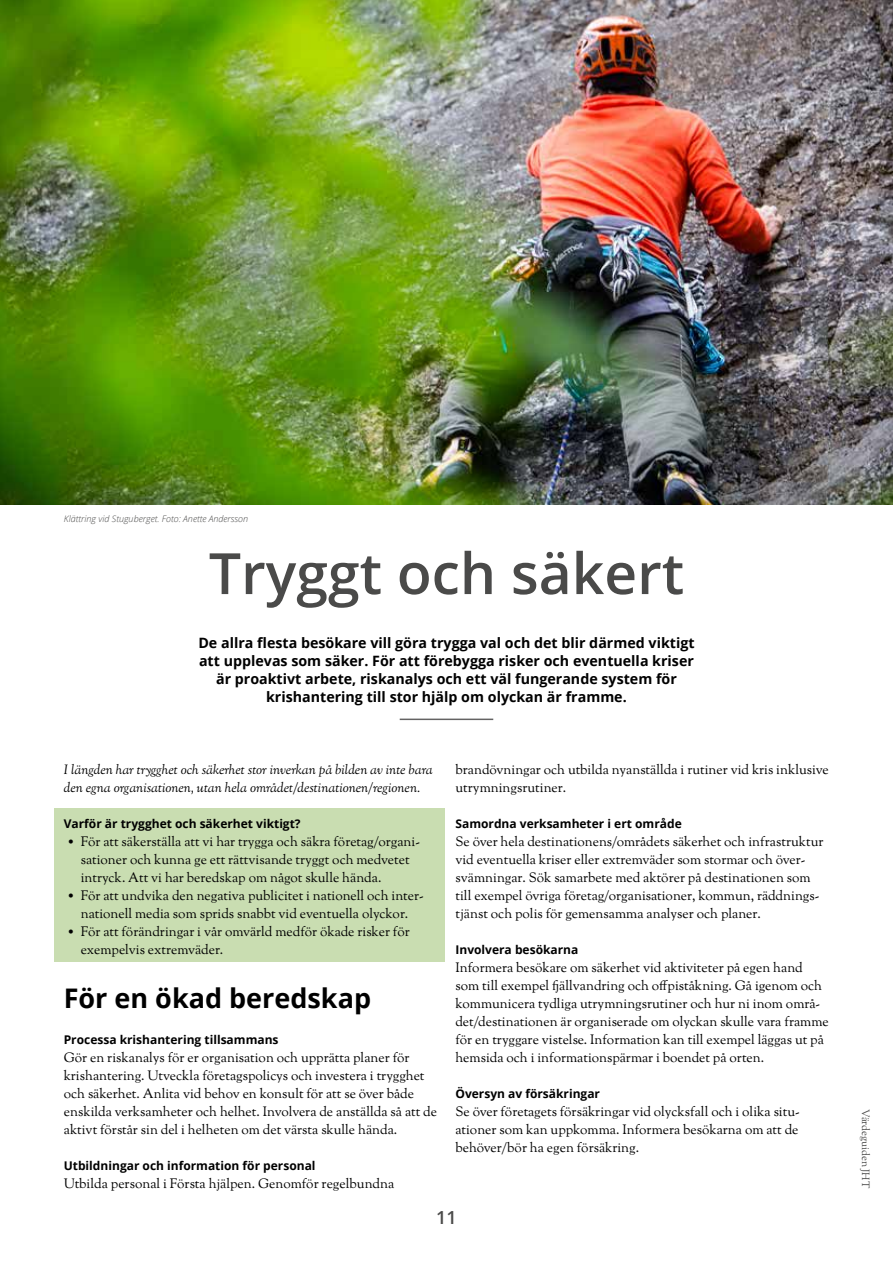
<style>
.page{position:relative;width:893px;height:1263px;background:#fff}
.page>*{position:absolute;margin:0;border:0;box-sizing:border-box;transform-origin:0 0}
.t1{font:600 57px "Open Sans";color:#4a4a49}
.t2{font:700 27px "Open Sans";color:#000}
.t3{font:600 18px "Open Sans";color:#4a4a49}
.t4{font:700 14.25px/18px "Open Sans";color:#000;text-align:center}
.t5{font:13.5px/18px "OFL Goudy St M";color:#000}
.t6{font:italic 13.5px/18px "OFL Goudy St M";color:#000}
.t7{font:700 12px "Open Sans";color:#000}
.t8{font:10.5px "OFL Goudy St M";color:#4a4a49}
.t9{font:italic 300 9px "Open Sans";color:#4a4a49}
</style>
<div class="page">
<div style="left:55px;top:809px;width:390px;height:153px;background:#c9ddb1"></div>
<hr style="left:400px;top:719px;width:93px;height:1px;background:#646363">
<img style="left:0;top:0;width:893px;height:504px">
<p class="t9" style="left:64px;top:513px;width:186px">Klättring vid Stuguberget. Foto: Anette Andersson</p>
<h1 class="t1" style="left:209px;top:534px;width:477px">Tryggt och säkert</h1>
<p class="t4" style="left:198px;top:633px;width:498px">De allra flesta besökare vill göra trygga val och det blir därmed viktigt att upplevas som säker. För att förebygga risker och eventuella kriser är proaktivt arbete, riskanalys och ett väl fungerande system för krishantering till stor hjälp om olyckan är framme.</p>
<p class="t6" style="left:64px;top:762px;width:371px">I längden har trygghet och säkerhet stor inverkan på bilden av inte bara den egna organisationen, utan hela området/destinationen/regionen.</p>
<p class="t7" style="left:64px;top:815px;width:238px">Varför är trygghet och säkerhet viktigt?</p>
<p class="t5" style="left:81px;top:833px;width:341px;text-indent:-13px">• För att säkerställa att vi har trygga och säkra företag/organi&shy;sationer och kunna ge ett rättvisande tryggt och medvetet intryck. Att vi har beredskap om något skulle hända.</p>
<p class="t5" style="left:68px;top:887px;width:357px;text-align:center">• För att undvika den negativa publicitet i nationell och inter&shy;nationell media som sprids snabbt vid eventuella olyckor.</p>
<p class="t5" style="left:81px;top:923px;width:330px;text-indent:-13px">• För att förändringar i vår omvärld medför ökade risker för exempelvis extremväder.</p>
<h2 class="t2" style="left:64px;top:979px;width:309px">För en ökad beredskap</h2>
<p class="t7" style="left:64px;top:1031px;width:216px">Processa krishantering tillsammans</p>
<p class="t5" style="left:64px;top:1049px;width:375px">Gör en riskanalys för er organisation och upprätta planer för krishantering. Utveckla företagspolicys och investera i trygghet och säkerhet. Anlita vid behov en konsult för att se över både enskilda verksamheter och helhet. Involvera de anställda så att de aktivt förstår sin del i helheten om det värsta skulle hända.</p>
<p class="t7" style="left:64px;top:1157px;width:253px">Utbildningar och information för personal</p>
<p class="t5" style="left:64px;top:1175px;width:332px">Utbilda personal i Första hjälpen. Genomför regelbundna</p>
<p class="t5" style="left:455px;top:761px;width:375px">brandövningar och utbilda nyanställda i rutiner vid kris inklusive utrymningsrutiner.</p>
<p class="t7" style="left:455px;top:815px;width:228px">Samordna verksamheter i ert område</p>
<p class="t5" style="left:455px;top:833px;width:370px">Se över hela destinationens/områdets säkerhet och infrastruktur vid eventuella kriser eller extremväder som stormar och över&shy;svämningar. Sök samarbete med aktörer på destinationen som till exempel övriga företag/organisationer, kommun, räddnings&shy;tjänst och polis för gemensamma analyser och planer.</p>
<p class="t7" style="left:455px;top:941px;width:124px">Involvera besökarna</p>
<p class="t5" style="left:455px;top:959px;width:375px">Informera besökare om säkerhet vid aktiviteter på egen hand som till exempel fjällvandring och offpiståkning. Gå igenom och kommunicera tydliga utrymningsrutiner och hur ni inom områ&shy;det/destinationen är organiserade om olyckan skulle vara framme för en tryggare vistelse. Information kan till exempel läggas ut på hemsida och i informationspärmar i boendet på orten.</p>
<p class="t7" style="left:455px;top:1085px;width:146px">Översyn av försäkringar</p>
<p class="t5" style="left:455px;top:1103px;width:346px;text-align:justify">Se över företagets försäkringar vid olycksfall och i olika situ&shy;ationer som kan uppkomma. Informera besökarna om att de behöver/bör ha egen försäkring.</p>
<h3 class="t3" style="left:436px;top:1205px;width:22px">11</h3>
<p class="t8" style="left:872px;top:1109px;width:81px;rotate:90deg">Värdeguiden JHT</p>
</div>
